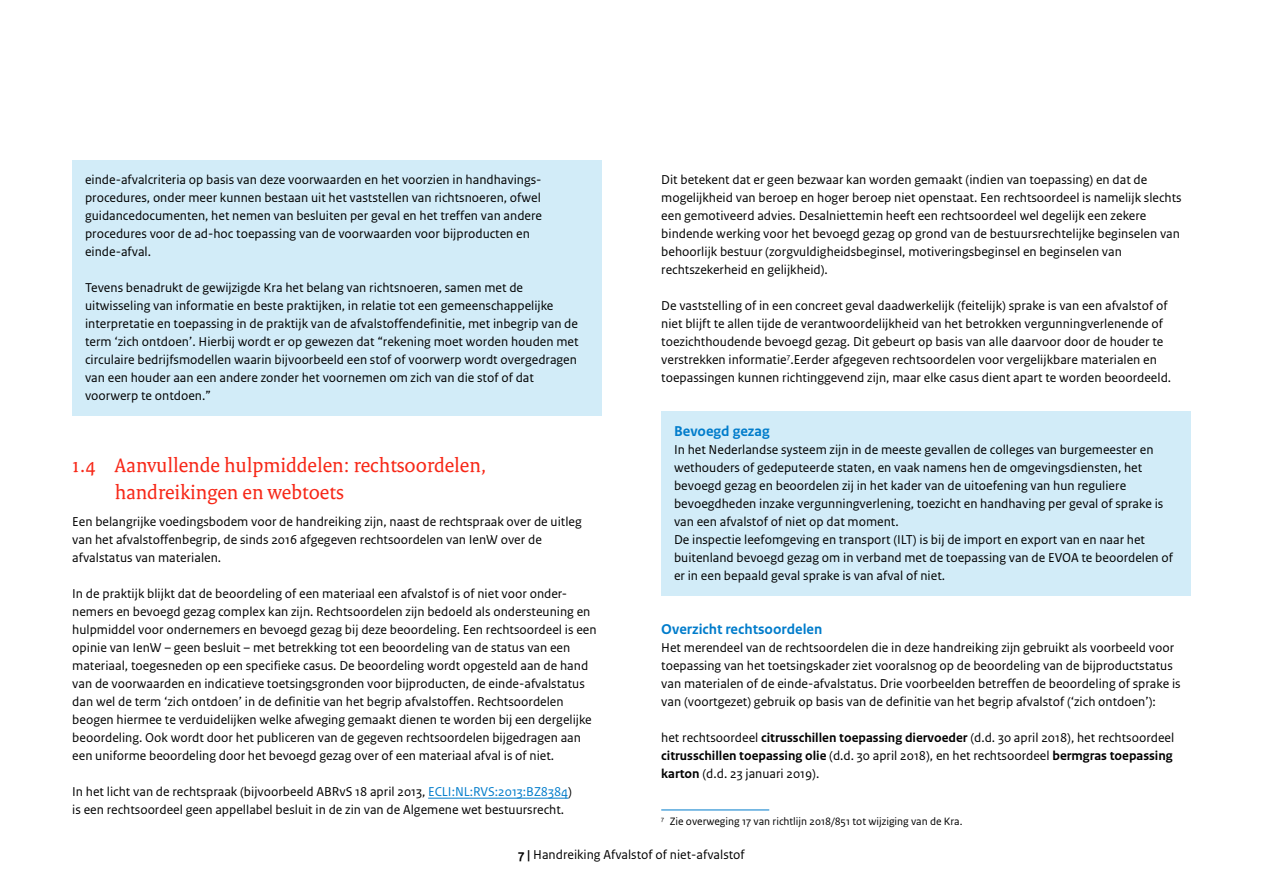
<style>
.page{position:relative;width:1263px;height:893px;background:#fff}
.page>*{position:absolute;margin:0;border:0;box-sizing:border-box;transform-origin:0 0}
.H3_04_RO_Paragraafkop_Serif{font:21px/27px "Rijksoverheid Serif";color:#f72717}
.H4_05_RO_Alineakop_Sans_niet_in_TOC{font:700 15px "Rijksoverheid Sans Text";color:#007ccb}
.P_20_RO_Kader_Subkop{font:700 15px "Rijksoverheid Sans Text";color:#007ccb}
.P_10_RO_Broodtekst_Sans{font:13.5px/18px "Rijksoverheid Sans Text";color:#000}
.P_21_RO_Kader_Broodtekst{font:13.5px/18px "Rijksoverheid Sans Text";color:#000}
.RO_Voetnoot{font:11.25px "Rijksoverheid Sans Text";color:#000}
.s1{color:#007ccb}
.s2{font-weight:700}
</style>
<div class="page">
<div style="left:72px;top:160px;width:530px;height:111px;background:#d2ecf8"></div>
<div style="left:72px;top:268px;width:530px;height:147px;background:#d2ecf8"></div>
<hr style="left:428px;top:798px;width:140px;height:1px;background:#007ccb">
<div style="left:661px;top:411px;width:530px;height:40px;background:#d2ecf8"></div>
<div style="left:661px;top:430px;width:530px;height:111px;background:#d2ecf8"></div>
<div style="left:661px;top:520px;width:530px;height:75px;background:#d2ecf8"></div>
<hr style="left:661px;top:810px;width:108px;height:1px;background:#007ccb">
<p class="P_21_RO_Kader_Broodtekst" style="left:85px;top:171px;width:459px">einde-afvalcriteria op basis van deze voorwaarden en het voorzien in handhavings&shy;procedures, onder meer kunnen bestaan uit het vaststellen van richtsnoeren, ofwel guidancedocumenten, het nemen van besluiten per geval en het treffen van andere procedures voor de ad-hoc toepassing van de voorwaarden voor bijproducten en einde-afval.</p>
<p class="P_21_RO_Kader_Broodtekst" style="left:85px;top:279px;width:495px">Tevens benadrukt de gewijzigde Kra het belang van richtsnoeren, samen met de uitwisseling van informatie en beste praktijken, in relatie tot een gemeenschappelijke interpretatie en toepassing in de praktijk van de afvalstoffendefinitie, met inbegrip van de term ‘zich ontdoen’. Hierbij wordt er op gewezen dat “rekening moet worden houden met circulaire bedrijfsmodellen waarin bijvoorbeeld een stof of voorwerp wordt overgedragen van een houder aan een andere zonder het voornemen om zich van die stof of dat voorwerp te ontdoen.”</p>
<h3 class="H3_04_RO_Paragraafkop_Serif" style="left:115px;top:451px;width:373px;text-indent:-43px">1.4 Aanvullende hulpmiddelen: rechtsoordelen, handreikingen en webtoets</h3>
<p class="P_10_RO_Broodtekst_Sans" style="left:72px;top:513px;width:511px">Een belangrijke voedingsbodem voor de handreiking zijn, naast de rechtspraak over de uitleg van het afvalstoffenbegrip, de sinds 2016 afgegeven rechtsoordelen van IenW over de afvalstatus van materialen.</p>
<p class="P_10_RO_Broodtekst_Sans" style="left:72px;top:585px;width:526px">In de praktijk blijkt dat de beoordeling of een materiaal een afvalstof is of niet voor onder&shy;nemers en bevoegd gezag complex kan zijn. Rechtsoordelen zijn bedoeld als ondersteuning en hulpmiddel voor ondernemers en bevoegd gezag bij deze beoordeling. Een rechtsoordeel is een opinie van IenW – geen besluit – met betrekking tot een beoordeling van de status van een materiaal, toegesneden op een specifieke casus. De beoordeling wordt opgesteld aan de hand van de voorwaarden en indicatieve toetsingsgronden voor bijproducten, de einde-afvalstatus dan wel de term ‘zich ontdoen’ in de definitie van het begrip afvalstoffen. Rechtsoordelen beogen hiermee te verduidelijken welke afweging gemaakt dienen te worden bij een dergelijke beoordeling. Ook wordt door het publiceren van de gegeven rechtsoordelen bijgedragen aan een uniforme beoordeling door het bevoegd gezag over of een materiaal afval is of niet.</p>
<p class="P_10_RO_Broodtekst_Sans" style="left:72px;top:783px;width:501px">In het licht van de rechtspraak (bijvoorbeeld ABRvS 18 april 2013, <span class="s1">ECLI:NL:RVS:2013:BZ8384</span>) is een rechtsoordeel geen appellabel besluit in de zin van de Algemene wet bestuursrecht.</p>
<p class="P_10_RO_Broodtekst_Sans" style="left:661px;top:171px;width:522px">Dit betekent dat er geen bezwaar kan worden gemaakt (indien van toepassing) en dat de mogelijkheid van beroep en hoger beroep niet openstaat. Een rechtsoordeel is namelijk slechts een gemotiveerd advies. Desalniettemin heeft een rechtsoordeel wel degelijk een zekere bindende werking voor het bevoegd gezag op grond van de bestuursrechtelijke beginselen van behoorlijk bestuur (zorgvuldigheidsbeginsel, motiveringsbeginsel en beginselen van rechtszekerheid en gelijkheid).</p>
<p class="P_10_RO_Broodtekst_Sans" style="left:661px;top:297px;width:511px">De vaststelling of in een concreet geval daadwerkelijk (feitelijk) sprake is van een afvalstof of niet blijft te allen tijde de verantwoordelijkheid van het betrokken vergunningverlenende of toezichthoudende bevoegd gezag. Dit gebeurt op basis van alle daarvoor door de houder te verstrekken informatie<sup>7</sup>.Eerder afgegeven rechtsoordelen voor vergelijkbare materialen en toepassingen kunnen richtinggevend zijn, maar elke casus dient apart te worden beoordeeld.</p>
<p class="P_20_RO_Kader_Subkop" style="left:674px;top:422px;width:97px">Bevoegd gezag</p>
<p class="P_21_RO_Kader_Broodtekst" style="left:674px;top:441px;width:491px">In het Nederlandse systeem zijn in de meeste gevallen de colleges van burgemeester en wethouders of gedeputeerde staten, en vaak namens hen de omgevingsdiensten, het bevoegd gezag en beoordelen zij in het kader van de uitoefening van hun reguliere bevoegdheden inzake vergunningverlening, toezicht en handhaving per geval of sprake is van een afvalstof of niet op dat moment.</p>
<p class="P_21_RO_Kader_Broodtekst" style="left:674px;top:531px;width:501px">De inspectie leefomgeving en transport (ILT) is bij de import en export van en naar het buitenland bevoegd gezag om in verband met de toepassing van de EVOA te beoordelen of er in een bepaald geval sprake is van afval of niet.</p>
<p class="H4_05_RO_Alineakop_Sans_niet_in_TOC" style="left:661px;top:620px;width:163px">Overzicht rechtsoordelen</p>
<p class="P_10_RO_Broodtekst_Sans" style="left:661px;top:639px;width:521px">Het merendeel van de rechtsoordelen die in deze handreiking zijn gebruikt als voorbeeld voor toepassing van het toetsingskader ziet vooralsnog op de beoordeling van de bijproductstatus van materialen of de einde-afvalstatus. Drie voorbeelden betreffen de beoordeling of sprake is van (voortgezet) gebruik op basis van de definitie van het begrip afvalstof (‘zich ontdoen’):</p>
<p class="P_10_RO_Broodtekst_Sans" style="left:661px;top:729px;width:514px;text-align:justify">het rechtsoordeel <span class="s2">citrusschillen toepassing diervoeder</span> (d.d. 30 april 2018), het rechtsoordeel <span class="s2">citrusschillen toepassing olie</span> (d.d. 30 april 2018), en het rechtsoordeel <span class="s2">bermgras toepassing karton</span> (d.d. 23 januari 2019).</p>
<p class="RO_Voetnoot" style="left:661px;top:815px;width:303px"><sup>7</sup> Zie overweging 17 van richtlijn 2018/851 tot wijziging van de Kra.</p>
<p class="P_10_RO_Broodtekst_Sans" style="left:518px;top:846px;width:228px"><span class="s2">7 |</span> Handreiking Afvalstof of niet-afvalstof</p>
</div>
